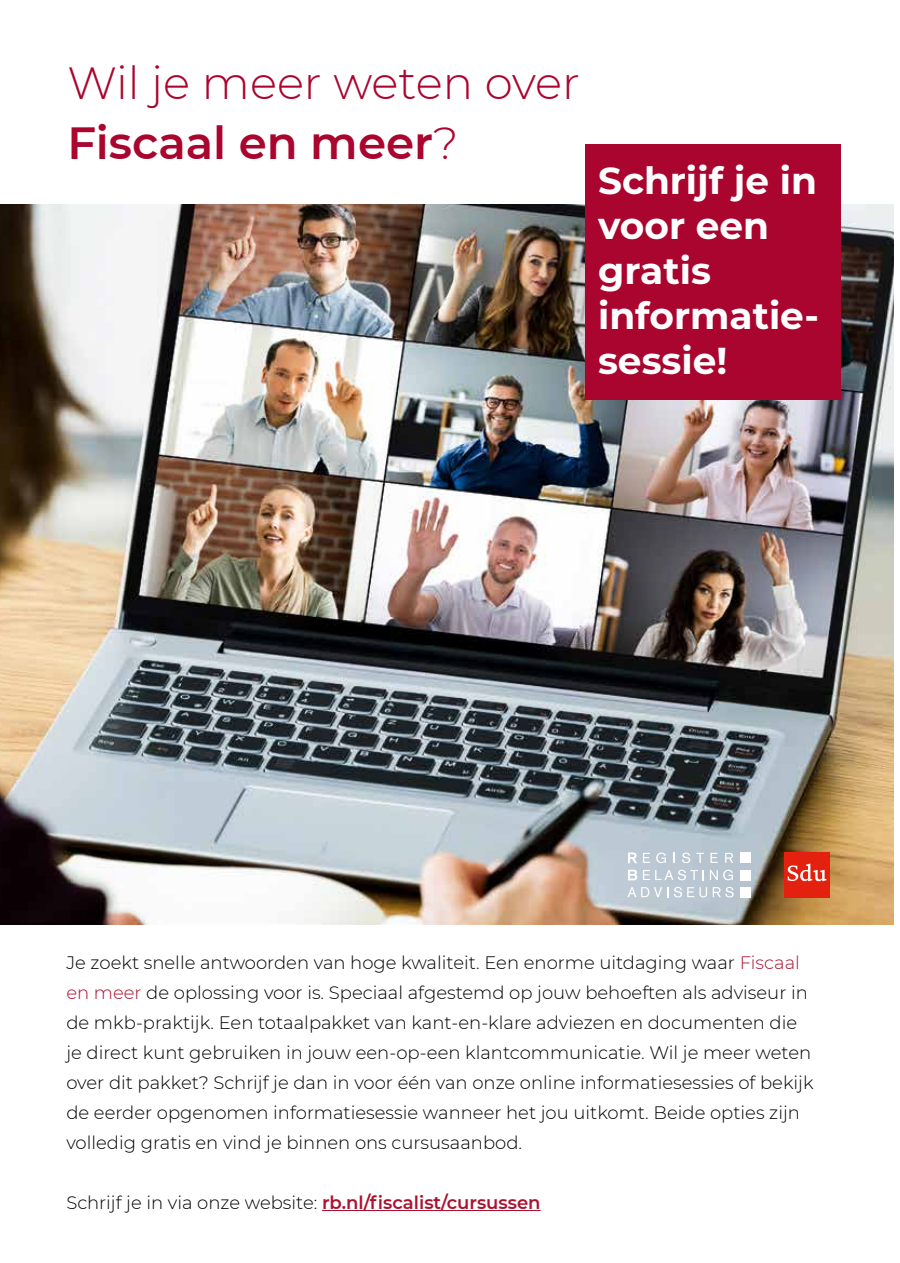
<style>
.page{position:relative;width:900px;height:1263px;background:#fff}
.page>*{position:absolute;margin:0;border:0;box-sizing:border-box;transform-origin:0 0}
.t1{font:300 45px/60px "Montserrat";color:#aa052e}
.t2{font:700 37.5px/45px "Montserrat";color:#fff}
.t3{font:300 18px/30px "Montserrat";color:#000}
.s1{font-weight:600}
.s2{color:#aa1230}
.s3{font-weight:600;color:#aa1230}
</style>
<div class="page">
<img style="left:0;top:204px;width:893px;height:720px">
<div style="left:783px;top:852px;width:45px;height:46px;background:#e4210f"></div>
<svg style="left:787px;top:864px;width:39px;height:17px"></svg>
<svg style="left:628px;top:852px;width:22px;height:11px"></svg>
<svg style="left:656px;top:852px;width:9px;height:11px"></svg>
<svg style="left:681px;top:852px;width:9px;height:11px"></svg>
<svg style="left:696px;top:853px;width:7px;height:10px"></svg>
<svg style="left:710px;top:853px;width:7px;height:10px"></svg>
<svg style="left:725px;top:853px;width:8px;height:10px"></svg>
<svg style="left:628px;top:870px;width:89px;height:10px"></svg>
<svg style="left:723px;top:870px;width:9px;height:10px"></svg>
<svg style="left:627px;top:887px;width:106px;height:10px"></svg>
<div style="left:740px;top:887px;width:10px;height:10px;background:#fff"></div>
<div style="left:740px;top:870px;width:10px;height:10px;background:#fff"></div>
<div style="left:740px;top:853px;width:10px;height:10px;background:#fff"></div>
<hr style="left:322px;top:1210px;width:218px;height:1px;background:#aa1230">
<div style="left:585px;top:144px;width:255px;height:255px;background:#aa052e"></div>
<h1 class="t1" style="left:67px;top:52px;width:514px">Wil je meer weten over<br><span class="s1">Fiscaal en meer</span>?</h1>
<h2 class="t2" style="left:598px;top:156px;width:222px">Schrijf je in voor een gratis informatie&shy;sessie!</h2>
<p class="t3" style="left:66px;top:947px;width:748px">Je zoekt snelle antwoorden van hoge kwaliteit. Een enorme uitdaging waar <span class="s2">Fiscaal en meer</span> de oplossing voor is. Speciaal afgestemd op jouw behoeften als adviseur in de mkb-praktijk. Een totaalpakket van kant-en-klare adviezen en documenten die je direct kunt gebruiken in jouw een-op-een klantcommunicatie. Wil je meer weten over dit pakket? Schrijf je dan in voor één van onze online informatiesessies of bekijk de eerder opgenomen informatiesessie wanneer het jou uitkomt. Beide opties zijn volledig gratis en vind je binnen ons cursusaanbod.</p>
<p class="t3" style="left:66px;top:1187px;width:475px">Schrijf je in via onze website: <span class="s3">rb.nl/fiscalist/cursussen</span></p>
</div>
